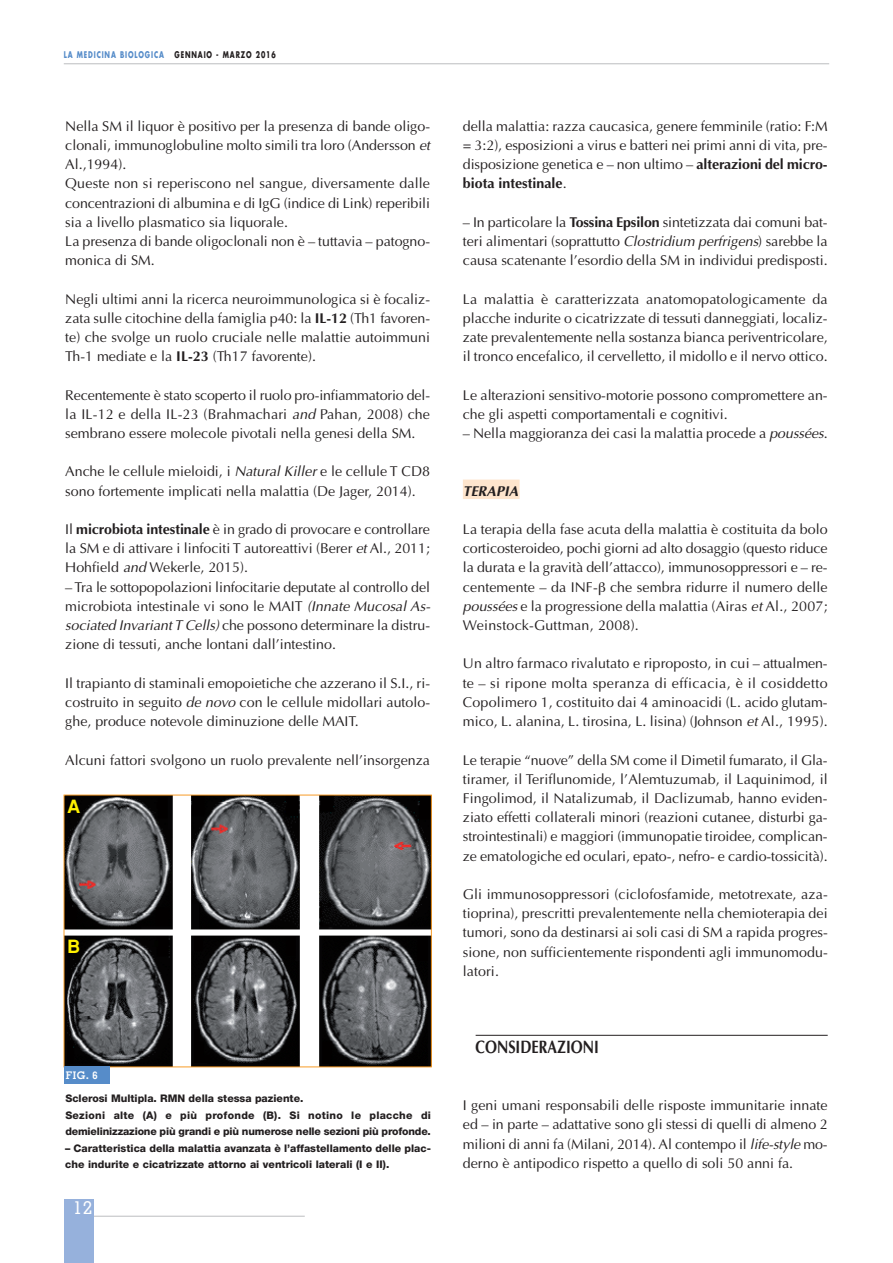
<style>
.page{position:relative;width:893px;height:1263px;background:#fff}
.page>*{position:absolute;margin:0;border:0;box-sizing:border-box;transform-origin:0 0}
.t1{font:700 18.3px "Helvetica";color:#fff101}
.t2{font:700 18px "Optima";color:#231f20;scale:.8 1}
.t3{font:500 18px "Memphis";color:#fff}
.t4{font:14.25px/19.2px "Optima";color:#231f20;text-align:justify}
.t5{font:italic 700 14.25px "Optima";color:#231f20}
.t6{font:800 10.5px/16.5px "Helvetica Neue";color:#231f20}
.t7{font:700 10.5px "Memphis";color:#fff}
.t8{font:700 9px "Futura";letter-spacing:.135em;color:#568cc9;scale:.7 1}
.s1{color:#231f20}
.s2{font-style:italic}
.s3{font-weight:700}
</style>
<div class="page">
<hr style="left:85px;top:1216px;width:220px;height:1px;background:#bcbdc0">
<div style="left:64px;top:1199px;width:30px;height:64px;background:#96b1dc"></div>
<hr style="left:64px;top:64px;width:765px;height:1px;background:#bcbdc0">
<div style="left:463px;top:480px;width:57px;height:19px;background:#fee5cd"></div>
<hr style="left:476px;top:1035px;width:352px;height:1px;background:#231f20">
<img style="left:66px;top:797px;width:364px;height:268px">
<div style="left:64px;top:1067px;width:45px;height:17px;background:#568cc9"></div>
<p class="t8" style="left:64px;top:51px;width:304px">LA MEDICINA BIOLOGICA <span class="s1">GENNAIO - MARZO 2016</span></p>
<p class="t4" style="left:65px;top:116px;width:366px;text-align:left">Nella SM il liquor è positivo per la presenza di bande oligo&shy;clonali, immunoglobuline molto simili tra loro (Andersson <span class="s2">et </span>Al.,1994).<br>Queste non si reperiscono nel sangue, diversamente dalle concentrazioni di albumina e di IgG (indice di Link) reperibili sia a livello plasmatico sia liquorale.<br>La presenza di bande oligoclonali non è – tuttavia – patogno&shy;monica di SM.</p>
<p class="t4" style="left:65px;top:289px;width:366px">Negli ultimi anni la ricerca neuroimmunologica si è focaliz&shy;zata sulle citochine della famiglia p40: la <span class="s3">IL-12</span> (Th1 favoren&shy;te) che svolge un ruolo cruciale nelle malattie autoimmuni Th-1 mediate e la <span class="s3">IL-23</span> (Th17 favorente).</p>
<p class="t4" style="left:65px;top:385px;width:366px">Recentemente è stato scoperto il ruolo pro-infiammatorio del&shy;la IL-12 e della IL-23 (Brahmachari <span class="s2">and</span> Pahan, 2008) che sembrano essere molecole pivotali nella genesi della SM.</p>
<p class="t4" style="left:65px;top:462px;width:366px">Anche le cellule mieloidi, i <span class="s2">Natural Killer</span> e le cellule T CD8 sono fortemente implicati nella malattia (De Jager, 2014).</p>
<p class="t4" style="left:65px;top:519px;width:366px">Il <span class="s3">microbiota intestinale</span> è in grado di provocare e controllare la SM e di attivare i linfociti T autoreattivi (Berer <span class="s2">et</span> Al., 2011; Hohfield <span class="s2">and</span> Wekerle, 2015).</p>
<p class="t4" style="left:65px;top:577px;width:366px">– Tra le sottopopolazioni linfocitarie deputate al controllo del microbiota intestinale vi sono le MAIT <span class="s2">(Innate Mucosal As&shy;sociated Invariant T Cells)</span> che possono determinare la distru&shy;zione di tessuti, anche lontani dall’intestino.</p>
<p class="t4" style="left:65px;top:673px;width:366px">Il trapianto di staminali emopoietiche che azzerano il S.I., ri&shy;costruito in seguito <span class="s2">de novo</span> con le cellule midollari autolo&shy;ghe, produce notevole diminuzione delle MAIT.</p>
<p class="t4" style="left:65px;top:750px;width:366px">Alcuni fattori svolgono un ruolo prevalente nell’insorgenza</p>
<p class="t1" style="left:67px;top:796px;width:15px">A</p>
<p class="t1" style="left:67px;top:936px;width:15px">B</p>
<p class="t7" style="left:66px;top:1071px;width:34px">FIG. 6</p>
<p class="t6" style="left:65px;top:1091px;width:367px">Sclerosi Multipla. RMN della stessa paziente.<br>Sezioni alte (A) e più profonde (B). Si notino le placche di demielinizzazione più grandi e più numerose nelle sezioni più profonde.</p>
<p class="t6" style="left:65px;top:1140px;width:367px">– Caratteristica della malattia avanzata è l’affastellamento delle plac&shy;che indurite e cicatrizzate attorno ai ventricoli laterali (I e II).</p>
<p class="t3" style="left:73px;top:1201px;width:20px">12</p>
<p class="t4" style="left:463px;top:116px;width:366px">della malattia: razza caucasica, genere femminile (ratio: F:M = 3:2), esposizioni a virus e batteri nei primi anni di vita, pre&shy;disposizione genetica e – non ultimo – <span class="s3">alterazioni del micro&shy;biota intestinale</span>.</p>
<p class="t4" style="left:463px;top:212px;width:366px">– In particolare la <span class="s3">Tossina Epsilon</span> sintetizzata dai comuni bat&shy;teri alimentari (soprattutto <span class="s2">Clostridium perfrigens</span>) sarebbe la causa scatenante l’esordio della SM in individui predisposti.</p>
<p class="t4" style="left:463px;top:289px;width:366px">La malattia è caratterizzata anatomopatologicamente da placche indurite o cicatrizzate di tessuti danneggiati, localiz&shy;zate prevalentemente nella sostanza bianca periventricolare, il tronco encefalico, il cervelletto, il midollo e il nervo ottico.</p>
<p class="t4" style="left:463px;top:385px;width:366px">Le alterazioni sensitivo-motorie possono compromettere an&shy;che gli aspetti comportamentali e cognitivi.</p>
<p class="t4" style="left:463px;top:423px;width:366px">– Nella maggioranza dei casi la malattia procede a <span class="s2">poussées</span>.</p>
<p class="t5" style="left:463px;top:482px;width:57px">TERAPIA</p>
<p class="t4" style="left:463px;top:519px;width:366px">La terapia della fase acuta della malattia è costituita da bolo corticosteroideo, pochi giorni ad alto dosaggio (questo riduce la durata e la gravità dell’attacco), immunosoppressori e – re&shy;centemente – da INF- che sembra ridurre il numero delle <span class="s2">poussées</span> e la progressione della malattia (Airas <span class="s2">et</span> Al., 2007; Weinstock-Guttman, 2008).</p>
<p class="t4" style="left:463px;top:654px;width:366px">Un altro farmaco rivalutato e riproposto, in cui – attualmen&shy;te – si ripone molta speranza di efficacia, è il cosiddetto Copolimero 1, costituito dai 4 aminoacidi (L. acido glutam&shy;mico, L. alanina, L. tirosina, L. lisina) (Johnson <span class="s2">et</span> Al., 1995).</p>
<p class="t4" style="left:463px;top:750px;width:366px">Le terapie “nuove” della SM come il Dimetil fumarato, il Gla&shy;tiramer, il Teriflunomide, l’Alemtuzumab, il Laquinimod, il Fingolimod, il Natalizumab, il Daclizumab, hanno eviden&shy;ziato effetti collaterali minori (reazioni cutanee, disturbi ga&shy;strointestinali) e maggiori (immunopatie tiroidee, complican&shy;ze ematologiche ed oculari, epato-, nefro- e cardio-tossicità).</p>
<p class="t4" style="left:463px;top:884px;width:366px">Gli immunosoppressori (ciclofosfamide, metotrexate, aza&shy;tioprina), prescritti prevalentemente nella chemioterapia dei tumori, sono da destinarsi ai soli casi di SM a rapida progres&shy;sione, non sufficientemente rispondenti agli immunomodu&shy;latori.</p>
<p class="t2" style="left:476px;top:1036px;width:155px">CONSIDERAZIONI</p>
<p class="t4" style="left:463px;top:1095px;width:366px">I geni umani responsabili delle risposte immunitarie innate ed – in parte – adattative sono gli stessi di quelli di almeno 2 milioni di anni fa (Milani, 2014). Al contempo il <span class="s2">life-style</span> mo&shy;derno è antipodico rispetto a quello di soli 50 anni fa.</p>
</div>
